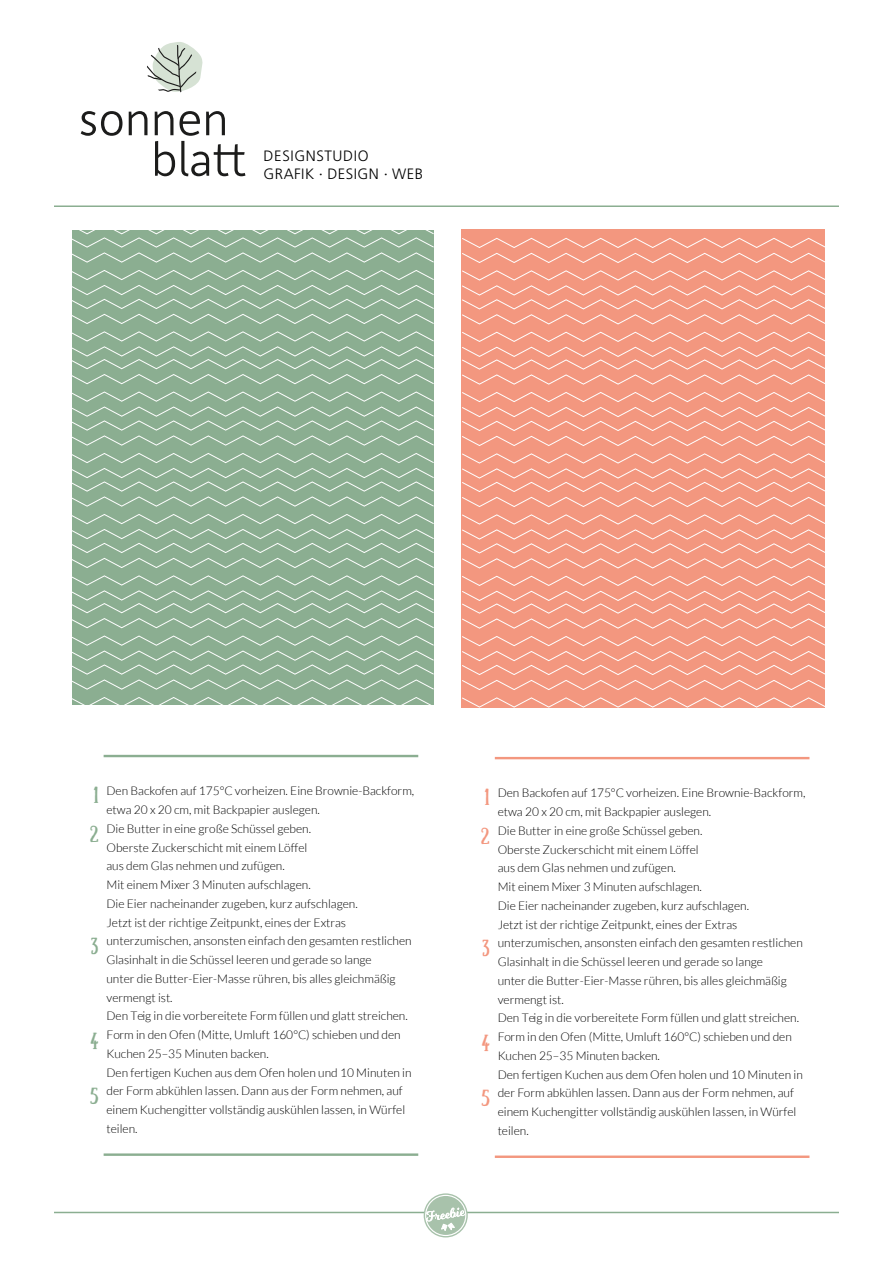
<style>
.page{position:relative;width:893px;height:1263px;background:#fff}
.page>*{position:absolute;margin:0;border:0;box-sizing:border-box;transform-origin:0 0}
.t1{font:16.5px "Sunday";color:#f3977f}
.t2{font:16.5px "Sunday";color:#8bae91}
.t3{font:300 15px/18px "Frutiger";letter-spacing:.03em;color:#000}
.t4{font:300 12px/18.8px "Lato";color:#000}
.s1{font-weight:400}
</style>
<div class="page">
<svg style="left:147px;top:42px;width:56px;height:51px"></svg>
<svg style="left:81px;top:111px;width:41px;height:25px"></svg>
<svg style="left:129px;top:111px;width:18px;height:24px"></svg>
<svg style="left:155px;top:111px;width:90px;height:65px"></svg>
<hr style="left:54px;top:205px;width:785px;height:2px;background:#8bae91">
<svg style="left:461px;top:238px;width:364px;height:470px;background:#f39e88"></svg>
<hr style="left:495px;top:1155px;width:314px;height:3px;background:#f3977f">
<hr style="left:495px;top:757px;width:314px;height:2px;background:#f3977f">
<hr style="left:54px;top:1212px;width:785px;height:1px;background:#8bae91">
<svg style="left:424px;top:1193px;width:44px;height:44px"></svg>
<svg style="left:425px;top:1195px;width:41px;height:41px"></svg>
<div style="left:426px;top:1196px;width:39px;height:39px;background:#a8c2ab;border-radius:50%"></div>
<svg style="left:426px;top:1207px;width:40px;height:31px"></svg>
<svg style="left:72px;top:230px;width:362px;height:475px;background:#93b399"></svg>
<hr style="left:104px;top:1153px;width:314px;height:3px;background:#8bae91">
<hr style="left:104px;top:755px;width:314px;height:2px;background:#8bae91">
<p class="t3" style="left:264px;top:146px;width:161px">DESIGNSTUDIO<br>GRAFIK <span class="s1">·</span> DESIGN <span class="s1">·</span> WEB</p>
<h1 class="t2" style="left:94px;top:784px;width:6px">1</h1>
<h1 class="t2" style="left:90px;top:822px;width:10px">2</h1>
<h1 class="t2" style="left:91px;top:934px;width:9px">3</h1>
<h1 class="t2" style="left:91px;top:1029px;width:10px">4</h1>
<h1 class="t2" style="left:90px;top:1085px;width:10px">5</h1>
<p class="t4" style="left:106px;top:782px;width:309px">Den Backofen auf 175°C vorheizen. Eine Brownie-Backform, etwa 20 x 20 cm, mit Backpapier auslegen.<br>Die Butter in eine große Schüssel geben.<br>Oberste Zuckerschicht mit einem Löffel<br>aus dem Glas nehmen und zufügen.<br>Mit einem Mixer 3 Minuten aufschlagen.<br>Die Eier nacheinander zugeben, kurz aufschlagen.<br>Jetzt ist der richtige Zeitpunkt, eines der Extras unterzumischen, ansonsten einfach den gesamten restlichen Glasinhalt in die Schüssel leeren und gerade so lange<br>unter die Butter-Eier-Masse rühren, bis alles gleichmäßig vermengt ist.<br>Den Teig in die vorbereitete Form füllen und glatt streichen.<br>Form in den Ofen (Mitte, Umluft 160°C) schieben und den Kuchen 25–35 Minuten backen.<br>Den fertigen Kuchen aus dem Ofen holen und 10 Minuten in der Form abkühlen lassen. Dann aus der Form nehmen, auf einem Kuchengitter vollständig auskühlen lassen, in Würfel teilen.</p>
<h1 class="t1" style="left:485px;top:786px;width:6px">1</h1>
<h1 class="t1" style="left:481px;top:824px;width:10px">2</h1>
<h1 class="t1" style="left:482px;top:936px;width:9px">3</h1>
<h1 class="t1" style="left:482px;top:1031px;width:10px">4</h1>
<h1 class="t1" style="left:481px;top:1087px;width:10px">5</h1>
<p class="t4" style="left:498px;top:784px;width:309px">Den Backofen auf 175°C vorheizen. Eine Brownie-Backform, etwa 20 x 20 cm, mit Backpapier auslegen.<br>Die Butter in eine große Schüssel geben.<br>Oberste Zuckerschicht mit einem Löffel<br>aus dem Glas nehmen und zufügen.<br>Mit einem Mixer 3 Minuten aufschlagen.<br>Die Eier nacheinander zugeben, kurz aufschlagen.<br>Jetzt ist der richtige Zeitpunkt, eines der Extras unterzumischen, ansonsten einfach den gesamten restlichen Glasinhalt in die Schüssel leeren und gerade so lange<br>unter die Butter-Eier-Masse rühren, bis alles gleichmäßig vermengt ist.<br>Den Teig in die vorbereitete Form füllen und glatt streichen.<br>Form in den Ofen (Mitte, Umluft 160°C) schieben und den Kuchen 25–35 Minuten backen.<br>Den fertigen Kuchen aus dem Ofen holen und 10 Minuten in der Form abkühlen lassen. Dann aus der Form nehmen, auf einem Kuchengitter vollständig auskühlen lassen, in Würfel teilen.</p>
</div>
